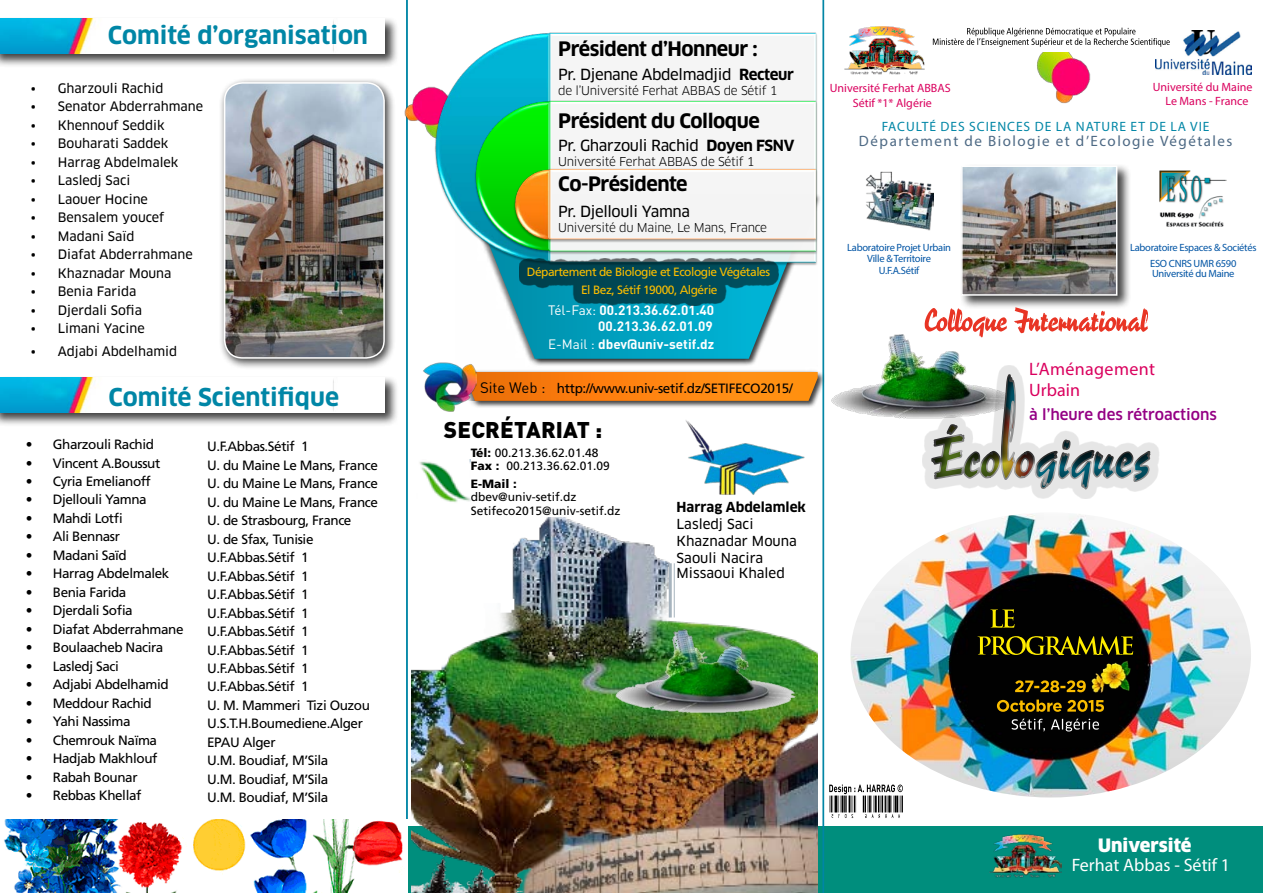
<style>
.page{position:relative;width:1263px;height:893px;background:#fff}
.page>*{position:absolute;margin:0;border:0;box-sizing:border-box;transform-origin:0 0}
.t1{font:700 24px "Clan OT";color:#0086a6}
.t2{font:900 22.5px "DIN Pro";letter-spacing:.01em;color:#000}
.t3{font:700 19.5px "Clan OT";letter-spacing:-.025em;color:#000}
.t4{font:18px/21px "Myriad Pro";letter-spacing:.02em;color:#da005e}
.t5{font:18px "Myriad Pro";color:#fff}
.t6{font:900 18px "Clan OT";color:#fff}
.t7{font:15px "Clan OT News";letter-spacing:-.025em;color:#000}
.t8{font:15px "Myriad Pro";letter-spacing:.1em;color:#4d6984}
.t9{font:500 15px "Clan OT";color:#940084}
.t10{font:13.5px/18.5px "Frutiger LT Std";letter-spacing:-.03em;color:#000}
.t11{font:700 13.5px/16.5px "DIN Pro";color:#fff;text-align:right}
.t12{font:13.5px/17px "Clan OT News";color:#000}
.t13{font:13.5px "Myriad Pro";letter-spacing:.07em;color:#0086a6}
.t14{font:700 13.5px "Clan OT";color:#000}
.t15{font:12.75px "Clan OT News";color:#000}
.t16{font:12px "Clan OT";letter-spacing:-.025em;color:#000}
.t17{font:12px/13.5px "Frutiger LT Std";color:#000}
.t18{font:12px/15px "Myriad Pro";color:#da005e;text-align:center}
.t19{font:12px/17.7px "Frutiger LT Std";letter-spacing:-.04em;color:#fabd00;text-align:center}
.t20{font:900 12px "Frutiger LT Std";color:#000}
.t21{font:10.5px/10.5px "Myriad Pro";letter-spacing:-.025em;color:#0054a4;text-align:center}
.s1{font-family:"Clan OT";font-weight:700}
.s2{font-weight:400}
.s3{font-family:"DIN Pro";font-size:15px}
.s4{font-weight:900}
</style>
<div class="page">
<div style="left:0;top:375px;width:399px;height:52px;background:#000;opacity:.75"></div>
<img style="left:0;top:377px;width:385px;height:36px">
<hr style="left:407px;top:0;width:1px;height:893px;background:#0086a6">
<hr style="left:406px;top:0;width:1px;height:893px;background:#0086a6">
<div style="left:0;top:826px;width:1263px;height:67px;background:#008e7d"></div>
<img style="left:844px;top:26px;width:81px;height:49px">
<img style="left:1156px;top:30px;width:95px;height:44px">
<img style="left:866px;top:171px;width:67px;height:60px">
<img style="left:1159px;top:171px;width:67px;height:56px">
<div style="left:959px;top:163px;width:173px;height:147px;background:#000;opacity:.75"></div>
<img style="left:964px;top:168px;width:150px;height:125px">
<div style="left:961px;top:165px;width:156px;height:131px;border:2px solid #fff"></div>
<img style="left:685px;top:420px;width:120px;height:75px">
<div style="left:0;top:16px;width:399px;height:52px;background:#000;opacity:.75"></div>
<img style="left:0;top:18px;width:385px;height:36px">
<img style="left:419px;top:459px;width:52px;height:44px">
<img style="left:1037px;top:52px;width:54px;height:52px">
<img style="left:989px;top:834px;width:72px;height:44px">
<div style="left:219px;top:77px;width:177px;height:293px;background:#000;opacity:.75"></div>
<img style="left:225px;top:83px;width:159px;height:275px">
<div style="left:224px;top:82px;width:161px;height:277px;border:2px solid #fff;border-radius:18px"></div>
<img style="left:0;top:819px;width:407px;height:74px">
<img style="left:412px;top:518px;width:405px;height:375px">
<hr style="left:674px;top:563px;width:1px;height:54px;background:#a7b4be">
<hr style="left:669px;top:563px;width:3px;height:54px;background:#a7b4be">
<img style="left:611px;top:617px;width:192px;height:107px">
<img style="left:831px;top:322px;width:152px;height:97px">
<svg style="left:829px;top:784px;width:74px;height:34px"></svg>
<hr style="left:823px;top:0;width:1px;height:893px;background:#0086a6">
<div style="left:922px;top:365px;width:237px;height:134px;background:#000;opacity:.1"></div>
<div style="left:931px;top:373px;width:220px;height:118px;background:#000;opacity:.75"></div>
<svg style="left:933px;top:28px;width:237px;height:19px"></svg>
<div style="left:458px;top:193px;width:367px;height:215px;background:#000;opacity:.75"></div>
<img style="left:458px;top:267px;width:360px;height:98px">
<svg style="left:469px;top:267px;width:345px;height:92px"></svg>
<img style="left:476px;top:365px;width:342px;height:7px">
<svg style="left:476px;top:372px;width:342px;height:29px;background:#f88210"></svg>
<img style="left:404px;top:86px;width:29px;height:72px">
<img style="left:433px;top:33px;width:113px;height:234px">
<img style="left:546px;top:32px;width:273px;height:235px">
<img style="left:472px;top:99px;width:74px;height:157px">
<img style="left:546px;top:99px;width:273px;height:157px">
<img style="left:512px;top:167px;width:34px;height:77px">
<img style="left:546px;top:167px;width:273px;height:78px">
<img style="left:423px;top:360px;width:53px;height:52px">
<div style="left:519px;top:258px;width:260px;height:47px;background:#000;opacity:.56"></div>
<img style="left:850px;top:513px;width:401px;height:284px">
<svg style="left:977px;top:636px;width:156px;height:19px;background:#544e00"></svg>
<svg style="left:990px;top:609px;width:24px;height:19px"></svg>
<svg style="left:925px;top:307px;width:223px;height:30px"></svg>
<svg style="left:997px;top:700px;width:75px;height:12px"></svg>
<svg style="left:1015px;top:680px;width:57px;height:12px"></svg>
<img style="left:1072px;top:641px;width:78px;height:79px">
<svg style="left:1012px;top:719px;width:87px;height:12px"></svg>
<h1 class="t1" style="left:108px;top:21px;width:262px">Comité d’organisation</h1>
<p class="t15" style="left:31px;top:81px;width:134px">• Gharzouli Rachid</p>
<p class="t15" style="left:31px;top:99px;width:174px">• Senator Abderrahmane</p>
<p class="t15" style="left:31px;top:118px;width:135px">• Khennouf Seddik</p>
<p class="t15" style="left:31px;top:136px;width:139px">• Bouharati Saddek</p>
<p class="t15" style="left:31px;top:155px;width:149px">• Harrag Abdelmalek</p>
<p class="t15" style="left:31px;top:173px;width:101px">• Lasledj Saci</p>
<p class="t15" style="left:31px;top:192px;width:119px">• Laouer Hocine</p>
<p class="t15" style="left:31px;top:210px;width:135px">• Bensalem youcef</p>
<p class="t15" style="left:31px;top:228px;width:105px">• Madani Saïd</p>
<p class="t15" style="left:31px;top:247px;width:163px">• Diafat Abderrahmane</p>
<p class="t15" style="left:31px;top:265px;width:142px">• Khaznadar Mouna</p>
<p class="t15" style="left:31px;top:284px;width:107px">• Benia Farida</p>
<p class="t15" style="left:31px;top:302px;width:113px">• Djerdali Sofia</p>
<p class="t15" style="left:31px;top:321px;width:116px">• Limani Yacine</p>
<p class="t15" style="left:31px;top:344px;width:148px">• Adjabi Abdelhamid</p>
<h1 class="t1" style="left:109px;top:383px;width:232px">Comité Scientifique</h1>
<p class="t10" style="left:26px;top:435px;width:130px">• Gharzouli Rachid</p>
<p class="t10" style="left:26px;top:454px;width:136px">• Vincent A.Boussut</p>
<p class="t10" style="left:26px;top:472px;width:126px">• Cyria Emelianoff</p>
<p class="t10" style="left:26px;top:491px;width:122px">• Djellouli Yamna</p>
<p class="t10" style="left:26px;top:509px;width:98px">• Mahdi Lotfi</p>
<p class="t10" style="left:26px;top:528px;width:96px">• Ali Bennasr</p>
<p class="t10" style="left:26px;top:546px;width:102px">• Madani Saïd</p>
<p class="t10" style="left:26px;top:564px;width:145px">• Harrag Abdelmalek</p>
<p class="t10" style="left:26px;top:583px;width:102px">• Benia Farida</p>
<p class="t10" style="left:26px;top:601px;width:108px">• Djerdali Sofia</p>
<p class="t10" style="left:26px;top:620px;width:159px">• Diafat Abderrahmane</p>
<p class="t10" style="left:26px;top:638px;width:139px">• Boulaacheb Nacira</p>
<p class="t10" style="left:26px;top:657px;width:95px">• Lasledj Saci</p>
<p class="t10" style="left:26px;top:675px;width:144px">• Adjabi Abdelhamid</p>
<p class="t10" style="left:26px;top:694px;width:127px">• Meddour Rachid</p>
<p class="t10" style="left:26px;top:712px;width:106px">• Yahi Nassima</p>
<p class="t10" style="left:26px;top:731px;width:133px">• Chemrouk Naïma</p>
<p class="t10" style="left:26px;top:749px;width:133px">• Hadjab Makhlouf</p>
<p class="t10" style="left:26px;top:768px;width:113px">• Rabah Bounar</p>
<p class="t10" style="left:26px;top:786px;width:117px">• Rebbas Khellaf</p>
<p class="t10" style="left:207px;top:437px;width:173px">U.F.Abbas.Sétif 1<br>U. du Maine Le Mans, France<br>U. du Maine Le Mans, France<br>U. du Maine Le Mans, France<br>U. de Strasbourg, France<br>U. de Sfax, Tunisie<br>U.F.Abbas.Sétif 1<br>U.F.Abbas.Sétif 1<br>U.F.Abbas.Sétif 1<br>U.F.Abbas.Sétif 1<br>U.F.Abbas.Sétif 1<br>U.F.Abbas.Sétif 1<br>U.F.Abbas.Sétif 1<br>U.F.Abbas.Sétif 1<br>U. M. Mammeri Tizi Ouzou<br>U.S.T.H.Boumediene.Alger<br>EPAU Alger<br>U.M. Boudiaf, M’Sila<br>U.M. Boudiaf, M’Sila<br>U.M. Boudiaf, M’Sila</p>
<h3 class="t3" style="left:558px;top:37px;width:201px">Président d’Honneur :</h3>
<p class="t7" style="left:558px;top:66px;width:237px">Pr. Djenane Abdelmadjid <span class="s1">Recteur</span></p>
<p class="t16" style="left:558px;top:84px;width:221px">de l’Université Ferhat ABBAS de Sétif 1</p>
<h3 class="t3" style="left:558px;top:109px;width:203px">Président du Colloque</h3>
<p class="t7" style="left:558px;top:136px;width:238px">Pr. Gharzouli Rachid <span class="s1">Doyen FSNV</span></p>
<p class="t16" style="left:558px;top:154px;width:198px">Université Ferhat ABBAS de Sétif 1</p>
<h3 class="t3" style="left:558px;top:172px;width:131px">Co-Présidente</h3>
<p class="t7" style="left:558px;top:202px;width:133px">Pr. Djellouli Yamna</p>
<p class="t16" style="left:558px;top:220px;width:210px">Université du Maine, Le Mans, France</p>
<p class="t19" style="left:527px;top:263px;width:245px">Département de Biologie et Ecologie Végétales<br>El Bez, Sétif 19000, Algérie</p>
<p class="t11" style="left:548px;top:301px;width:168px"><span class="s2">Tél-Fax:</span> 00.213.36.62.01.40<br>00.213.36.62.01.09</p>
<p class="t11" style="left:548px;top:336px;width:168px"><span class="s2">E-Mail :</span> dbev@univ-setif.dz</p>
<p class="t10" style="left:480px;top:379px;width:314px"><span class="s3">Site Web :</span> http://www.univ-setif.dz/SETIFECO2015/</p>
<h2 class="t2" style="left:444px;top:415px;width:160px">SECRÉTARIAT :</h2>
<p class="t17" style="left:471px;top:446px;width:141px"><span class="s4">Tél:</span> 00.213.36.62.01.48<br><span class="s4">Fax :</span> 00.213.36.62.01.09</p>
<p class="t20" style="left:471px;top:476px;width:48px">E-Mail :</p>
<p class="t17" style="left:471px;top:490px;width:151px">dbev@univ-setif.dz<br>Setifeco2015@univ-setif.dz</p>
<p class="t14" style="left:677px;top:499px;width:131px">Harrag Abdelamlek</p>
<p class="t12" style="left:677px;top:515px;width:122px">Lasledj Saci<br>Khaznadar Mouna<br>Saouli Nacira</p>
<p class="t12" style="left:677px;top:564px;width:110px">Missaoui Khaled</p>
<p class="t18" style="left:830px;top:80px;width:122px">Université Ferhat ABBAS<br>Sétif *1* Algérie</p>
<p class="t18" style="left:1165px;top:80px;width:89px;line-height:13.5px;text-align:left;text-indent:-13px">Université du Maine<br>Le Mans - France</p>
<p class="t13" style="left:882px;top:118px;width:329px">Faculté des Sciences de la nature et de la Vie</p>
<p class="t8" style="left:859px;top:132px;width:375px">Département de Biologie et d’Ecologie Végétales</p>
<p class="t21" style="left:847px;top:242px;width:105px">Laboratoire Projet Urbain<br>Ville &amp; Territoire</p>
<p class="t21" style="left:879px;top:265px;width:42px">U.F.A.Sétif</p>
<p class="t21" style="left:1130px;top:240px;width:128px;line-height:15.5px">Laboratoire Espaces &amp; Sociétés<br>ESO CNRS UMR 6590</p>
<p class="t21" style="left:1152px;top:268px;width:84px">Université du Maine</p>
<h3 class="t4" style="left:1029px;top:359px;width:127px">L’Aménagement<br>Urbain</h3>
<p class="t9" style="left:1029px;top:405px;width:189px">à l’heure des rétroactions</p>
<h3 class="t6" style="left:1098px;top:834px;width:95px">Université</h3>
<h3 class="t5" style="left:1072px;top:854px;width:160px">Ferhat Abbas - Sétif 1</h3>
</div>
